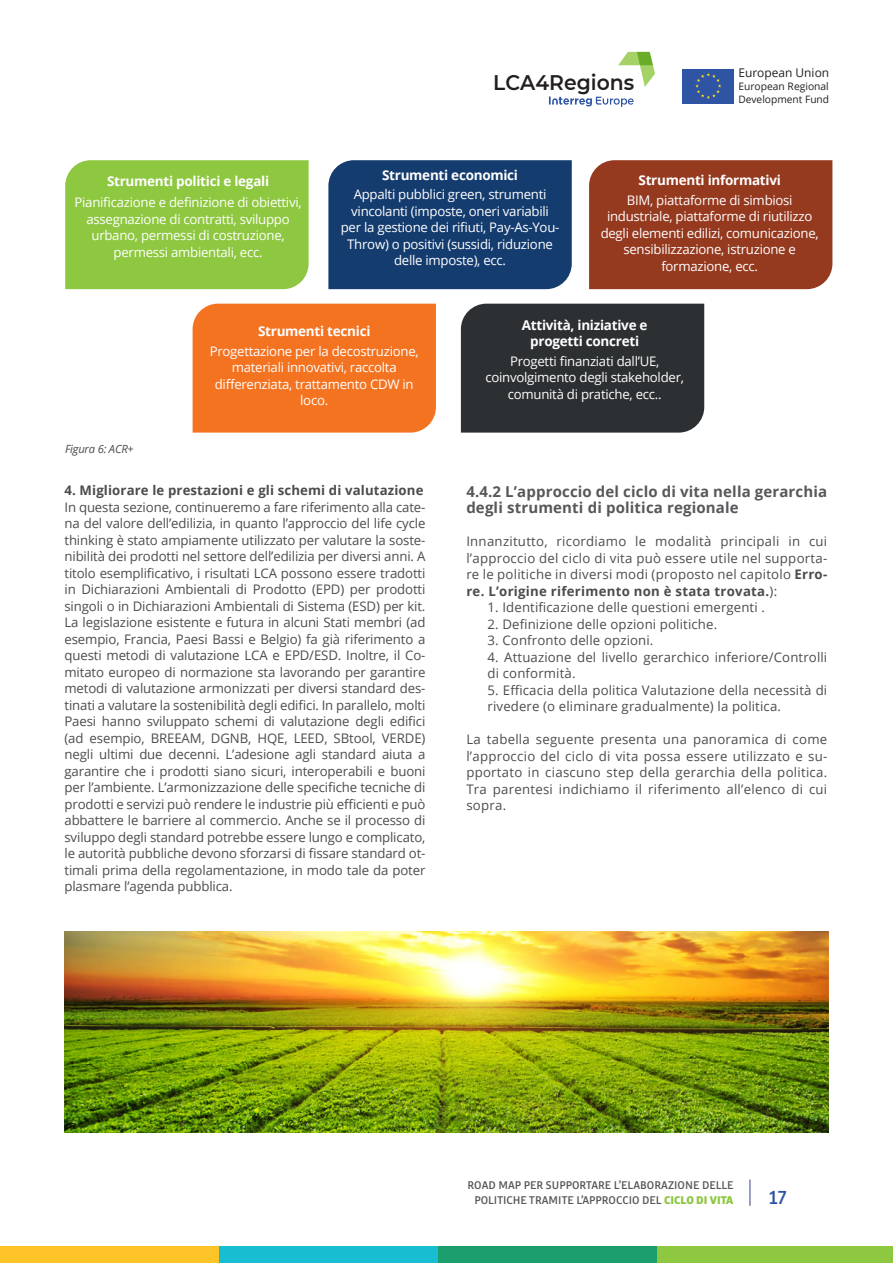
<style>
.page{position:relative;width:893px;height:1263px;background:#fff}
.page>*{position:absolute;margin:0;border:0;box-sizing:border-box;transform-origin:0 0}
.t1{font:600 21.15px "Montserrat";color:#231f20;scale:.96 1}
.t2{font:500 20.25px "Bulo";color:#2f54a4}
.t3{font:700 15px/16.5px "Open Sans";letter-spacing:.01em;color:#57585a}
.t4{font:700 13.5px "Open Sans";letter-spacing:-.02em;color:#fff}
.t5{font:13.2px/16.5px "Open Sans";letter-spacing:.01em;color:#4b4c4d;text-align:justify}
.t6{font:13.2px/16.5px "Open Sans";letter-spacing:-.02em;color:#fff;text-align:center}
.t7{font:700 13.2px "Open Sans";letter-spacing:.01em;color:#4b4c4d}
.t8{font:500 12px/15px "Bulo";color:#57585a;text-align:center}
.t9{font:12px "Open Sans";color:#231f20}
.t10{font:italic 11.25px "Open Sans";letter-spacing:-.02em;color:#4b4c4d}
.t11{font:10.35px "Open Sans";color:#231f20}
.t12{font:10.2px "Open Sans";color:#231f20}
.s1{font-weight:700}
.s2{font-weight:900;color:#8ec740}
</style>
<div class="page">
<div style="left:193px;top:304px;width:243px;height:129px;background:#f47321"></div>
<div style="left:461px;top:304px;width:243px;height:129px;background:#2c3032"></div>
<div style="left:65px;top:160px;width:244px;height:129px;background:#8ec740"></div>
<div style="left:328px;top:160px;width:244px;height:129px;background:#153c6f"></div>
<div style="left:589px;top:160px;width:243px;height:129px;background:#95391f"></div>
<div style="left:682px;top:69px;width:52px;height:34px;background:#2f54a4"></div>
<svg style="left:695px;top:73px;width:26px;height:26px"></svg>
<svg style="left:549px;top:97px;width:85px;height:10px"></svg>
<svg style="left:618px;top:52px;width:37px;height:35px"></svg>
<svg style="left:749px;top:1179px;width:1px;height:27px"></svg>
<div style="left:0;top:1247px;width:219px;height:16px;background:#fec427"></div>
<div style="left:219px;top:1247px;width:219px;height:16px;background:#18bdd2"></div>
<div style="left:438px;top:1247px;width:219px;height:16px;background:#1d9e6d"></div>
<div style="left:657px;top:1247px;width:236px;height:16px;background:#8ec740"></div>
<img style="left:64px;top:931px;width:765px;height:201px">
<p class="t4" style="left:107px;top:172px;width:164px">Strumenti politici e legali</p>
<p class="t6" style="left:75px;top:194px;width:229px">Pianificazione e definizione di obiettivi, assegnazione di contratti, sviluppo urbano, permessi di costruzione, permessi ambientali, ecc.</p>
<h1 class="t1" style="left:493px;top:67px;width:148px">LCA4Regions</h1>
<p class="t9" style="left:738px;top:65px;width:92px">European Union</p>
<p class="t11" style="left:738px;top:79px;width:92px">European Regional</p>
<p class="t12" style="left:738px;top:92px;width:92px">Development Fund</p>
<p class="t4" style="left:382px;top:165px;width:137px">Strumenti economici</p>
<p class="t6" style="left:341px;top:186px;width:220px">Appalti pubblici green, strumenti vincolanti (imposte, oneri variabili per la gestione dei rifiuti, Pay-As-You-Throw) o positivi (sussidi, riduzione delle imposte), ecc.</p>
<p class="t4" style="left:638px;top:171px;width:144px">Strumenti informativi</p>
<p class="t6" style="left:601px;top:191px;width:220px">BIM, piattaforme di simbiosi industriale, piattaforme di riutilizzo degli elementi edilizi, comunicazione, sensibilizzazione, istruzione e formazione, ecc.</p>
<p class="t10" style="left:65px;top:441px;width:70px">Figura 6: ACR+</p>
<p class="t4" style="left:258px;top:322px;width:114px">Strumenti tecnici</p>
<p class="t6" style="left:210px;top:342px;width:210px">Progettazione per la decostruzione, materiali innovativi, raccolta differenziata, trattamento CDW in loco.</p>
<p class="t7" style="left:64px;top:481px;width:361px">4. Migliorare le prestazioni e gli schemi di valutazione</p>
<p class="t5" style="left:64px;top:498px;width:362px">In questa sezione, continueremo a fare riferimento alla cate&shy;na del valore dell’edilizia, in quanto l’approccio del life cycle thinking è stato ampiamente utilizzato per valutare la soste&shy;nibilità dei prodotti nel settore dell’edilizia per diversi anni. A titolo esemplificativo, i risultati LCA possono essere tradotti in Dichiarazioni Ambientali di Prodotto (EPD) per prodotti singoli o in Dichiarazioni Ambientali di Sistema (ESD) per kit.<br>La legislazione esistente e futura in alcuni Stati membri (ad esempio, Francia, Paesi Bassi e Belgio) fa già riferimento a questi metodi di valutazione LCA e EPD/ESD. Inoltre, il Co&shy;mitato europeo di normazione sta lavorando per garantire metodi di valutazione armonizzati per diversi standard des&shy;tinati a valutare la sostenibilità degli edifici. In parallelo, molti Paesi hanno sviluppato schemi di valutazione degli edifici (ad esempio, BREEAM, DGNB, HQE, LEED, SBtool, VERDE) negli ultimi due decenni. L’adesione agli standard aiuta a garantire che i prodotti siano sicuri, interoperabili e buoni per l’ambiente. L’armonizzazione delle specifiche tecniche di prodotti e servizi può rendere le industrie più efficienti e può abbattere le barriere al commercio. Anche se il processo di sviluppo degli standard potrebbe essere lungo e complicato, le autorità pubbliche devono sforzarsi di fissare standard ot&shy;timali prima della regolamentazione, in modo tale da poter plasmare l’agenda pubblica.</p>
<p class="t4" style="left:522px;top:315px;width:127px">Attività, iniziative e</p>
<p class="t4" style="left:530px;top:332px;width:110px">progetti concreti</p>
<p class="t6" style="left:485px;top:352px;width:200px">Progetti finanziati dall’UE, coinvolgimento degli stakeholder, comunità di pratiche, ecc..</p>
<p class="t3" style="left:466px;top:483px;width:362px">4.4.2 L’approccio del ciclo di vita nella gerarchia degli strumenti di politica regionale</p>
<p class="t5" style="left:466px;top:533px;width:362px">Innanzitutto, ricordiamo le modalità principali in cui l’approccio del ciclo di vita può essere utile nel supporta&shy;re le politiche in diversi modi (proposto nel capitolo <span class="s1">Erro&shy;re. L’origine riferimento non è stata trovata.</span>):</p>
<p class="t5" style="left:488px;top:599px;width:279px">1. Identificazione delle questioni emergenti .</p>
<p class="t5" style="left:488px;top:615px;width:231px">2. Definizione delle opzioni politiche.</p>
<p class="t5" style="left:488px;top:632px;width:167px">3. Confronto delle opzioni.</p>
<p class="t5" style="left:488px;top:648px;width:341px">4. Attuazione del livello gerarchico inferiore/Controlli di conformità.</p>
<p class="t5" style="left:488px;top:681px;width:341px">5. Efficacia della politica Valutazione della necessità di rivedere (o eliminare gradualmente) la politica.</p>
<p class="t5" style="left:466px;top:731px;width:362px">La tabella seguente presenta una panoramica di come l’approccio del ciclo di vita possa essere utilizzato e su&shy;pportato in ciascuno step della gerarchia della politica.<br>Tra parentesi indichiamo il riferimento all’elenco di cui sopra.</p>
<p class="t8" style="left:468px;top:1178px;width:267px">ROAD MAP PER SUPPORTARE L’ELABORAZIONE DELLE<br>POLITICHE TRAMITE L’APPROCCIO DEL <span class="s2">CICLO DI VITA</span></p>
<p class="t2" style="left:769px;top:1184px;width:19px">17</p>
</div>
